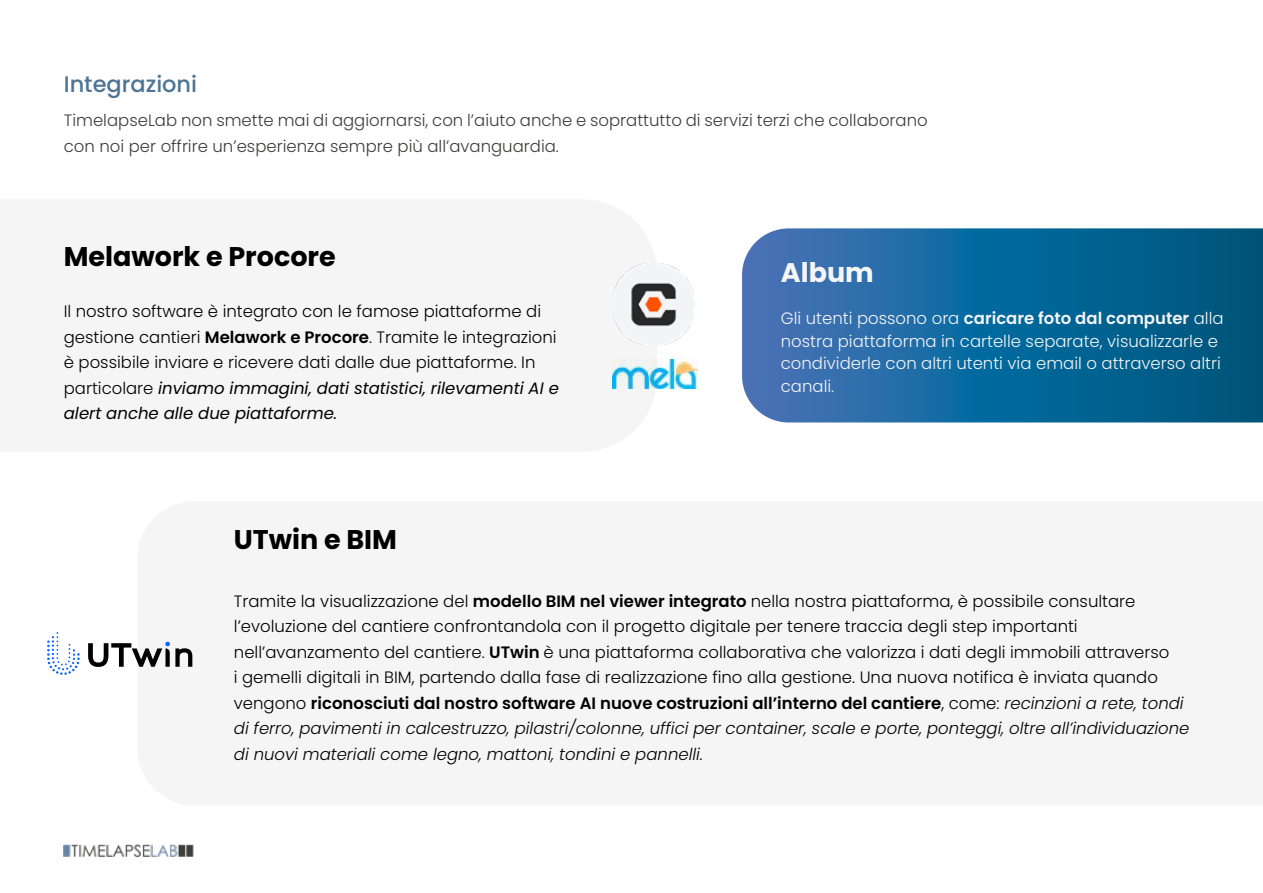
<style>
.page{position:relative;width:1263px;height:893px;background:#fff}
.page>*{position:absolute;margin:0;border:0;box-sizing:border-box;transform-origin:0 0}
.t1{font:700 27px "Poppins";color:#000}
.t2{font:700 27px "Poppins";color:#f5f5f5}
.t3{font:500 22.5px "Poppins";color:#4d7494}
.t4{font:300 16.5px/25.5px "Poppins";color:#000}
.t5{font:300 16.5px/22.5px "Poppins";color:#f5f5f5}
.t6{font:300 16.5px/25.5px "Poppins";color:#3d3e3c}
.s1{font-weight:600}
.s2{font-weight:400;font-style:italic}
.s3{font-style:italic}
</style>
<div class="page">
<svg style="left:742px;top:228px;width:521px;height:194px;background:#16679b"></svg>
<img style="left:64px;top:844px;width:130px;height:14px">
<img style="left:612px;top:263px;width:82px;height:82px">
<img style="left:612px;top:360px;width:85px;height:28px">
<svg style="left:47px;top:632px;width:33px;height:43px"></svg>
<svg style="left:88px;top:641px;width:104px;height:26px"></svg>
<h2 class="t3" style="left:64px;top:71px;width:135px">Integrazioni</h2>
<p class="t6" style="left:64px;top:108px;width:865px">TimelapseLab non smette mai di aggiornarsi, con l’aiuto anche e soprattutto di servizi terzi che collaborano con noi per offrire un’esperienza sempre più all’avanguardia.</p>
<h1 class="t1" style="left:64px;top:241px;width:273px">Melawork e Procore</h1>
<p class="t4" style="left:64px;top:299px;width:497px">Il nostro software è integrato con le famose piattaforme di gestione cantieri <span class="s1">Melawork e Procore</span>. Tramite le integrazioni è possibile inviare e ricevere dati dalle due piattaforme. In particolare <span class="s2">inviamo immagini, dati statistici, rilevamenti AI e alert anche alle due piattaforme.</span></p>
<h1 class="t1" style="left:234px;top:524px;width:165px">UTwin e BIM</h1>
<h1 class="t2" style="left:781px;top:257px;width:94px">Album</h1>
<p class="t5" style="left:781px;top:307px;width:444px">Gli utenti possono ora <span class="s1">caricare foto dal computer</span> alla nostra piattaforma in cartelle separate, visualizzarle e condividerle con altri utenti via email o attraverso altri canali.</p>
<p class="t4" style="left:234px;top:588px;width:957px">Tramite la visualizzazione del <span class="s1">modello BIM nel viewer integrato</span> nella nostra piattaforma, è possibile consultare l’evoluzione del cantiere confrontandola con il progetto digitale per tenere traccia degli step importanti nell’avanzamento del cantiere. <span class="s1">UTwin</span> è una piattaforma collaborativa che valorizza i dati degli immobili attraverso<br>i gemelli digitali in BIM, partendo dalla fase di realizzazione fino alla gestione. Una nuova notifica è inviata quando vengono <span class="s1">riconosciuti dal nostro software AI nuove costruzioni all’interno del cantiere</span>, come: <span class="s3">recinzioni a rete, tondi di ferro, pavimenti in calcestruzzo, pilastri/colonne, uffici per container, scale e porte, ponteggi, oltre all’individuazione di nuovi materiali come legno, mattoni, tondini e pannelli.</span></p>
</div>
